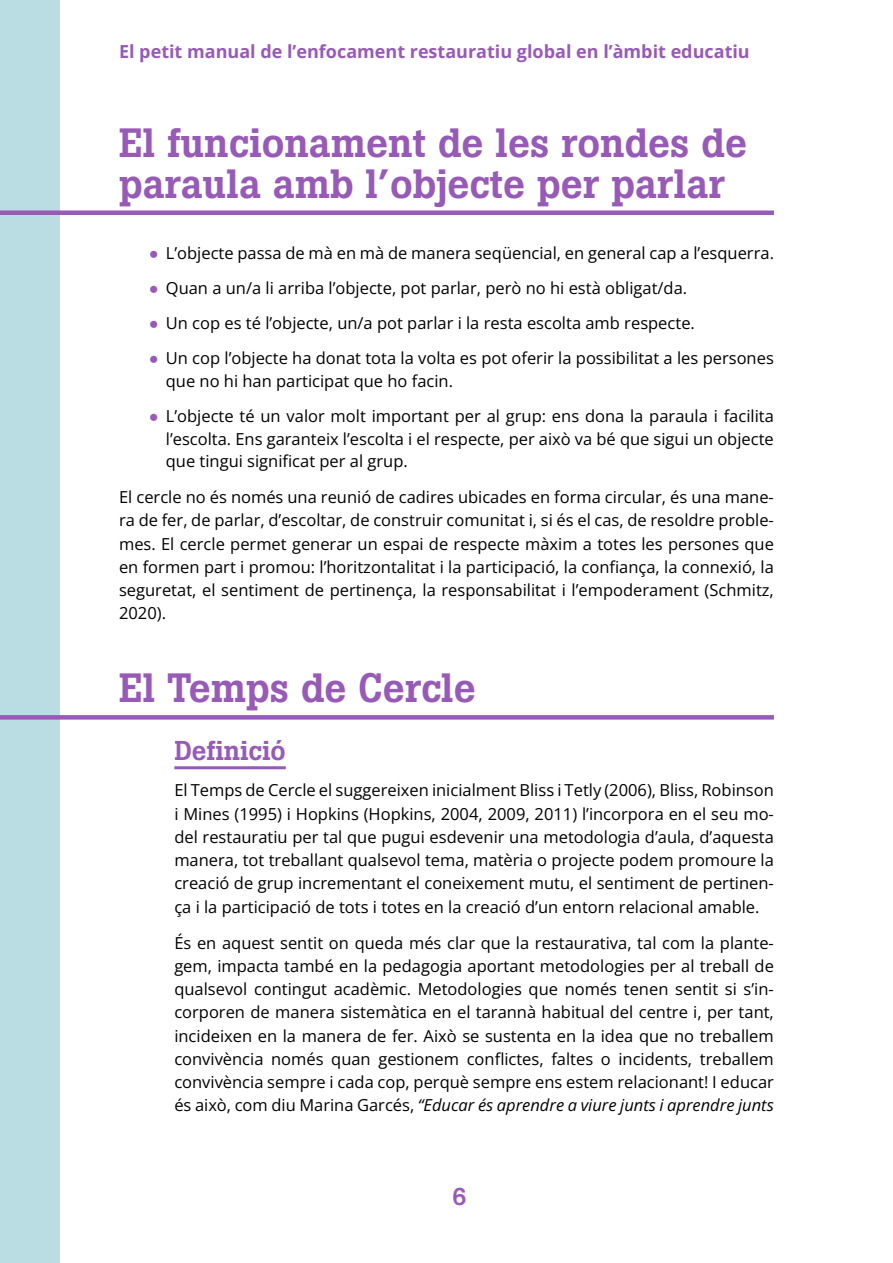
<style>
.page{position:relative;width:893px;height:1263px;background:#fff}
.page>*{position:absolute;margin:0;border:0;box-sizing:border-box;transform-origin:0 0}
.tit_02_esquerra{font:500 40.5px/40.5px "Boton";color:#975ab6}
.tit_03{font:500 27px "Boton";color:#975ab6}
.t1{font:500 24px "Boton";color:#975ab6}
.t2{font:18px "Open Sans";color:#975ab6}
.text_base_sang{font:16.5px/23.2px "Open Sans";color:#000;text-align:justify}
.text_basee{font:16.5px/23.2px "Open Sans";color:#000;text-align:justify}
.s1{font-family:"Arial";font-weight:900;color:#975ab6}
.s2{font-style:italic}
</style>
<div class="page">
<div style="left:0;top:0;width:60px;height:1263px;background:#b9dde2"></div>
<div style="left:0;top:210px;width:774px;height:5px;background:#975ab6"></div>
<div style="left:0;top:715px;width:774px;height:5px;background:#975ab6"></div>
<hr style="left:174px;top:766px;width:112px;height:3px;background:#975ab6">
<p class="t2" style="left:119px;top:39px;width:632px">El petit manual de l’enfocament restauratiu global en l’àmbit educatiu</p>
<h2 class="tit_02_esquerra" style="left:119px;top:123px;width:629px">El funcionament de les rondes de paraula amb l’objecte per parlar</h2>
<p class="text_base_sang" style="left:149px;top:240px;width:627px"><span class="s1">●</span> L’objecte passa de mà en mà de manera seqüencial, en general cap a l’esquerra.</p>
<p class="text_base_sang" style="left:149px;top:276px;width:540px"><span class="s1">●</span> Quan a un/a li arriba l’objecte, pot parlar, però no hi està obligat/da.</p>
<p class="text_base_sang" style="left:149px;top:311px;width:548px"><span class="s1">●</span> Un cop es té l’objecte, un/a pot parlar i la resta escolta amb respecte.</p>
<p class="text_base_sang" style="left:166px;top:347px;width:609px;line-height:22.5px;text-indent:-17px"><span class="s1">●</span> Un cop l’objecte ha donat tota la volta es pot oferir la possibilitat a les persones que no hi han participat que ho facin.</p>
<p class="text_base_sang" style="left:166px;top:404px;width:610px;line-height:22.5px;text-indent:-17px"><span class="s1">●</span> L’objecte té un valor molt important per al grup: ens dona la paraula i facilita l’escolta. Ens garanteix l’escolta i el respecte, per això va bé que sigui un objecte que tingui significat per al grup.</p>
<p class="text_basee" style="left:119px;top:485px;width:656px">El cercle no és només una reunió de cadires ubicades en forma circular, és una mane&shy;ra de fer, de parlar, d’escoltar, de construir comunitat i, si és el cas, de resoldre proble&shy;mes. El cercle permet generar un espai de respecte màxim a totes les persones que en formen part i promou: l’horitzontalitat i la participació, la confiança, la connexió, la seguretat, el sentiment de pertinença, la responsabilitat i l’empoderament (Schmitz, 2020).</p>
<h2 class="tit_02_esquerra" style="left:119px;top:668px;width:358px">El Temps de Cercle</h2>
<h3 class="tit_03" style="left:174px;top:735px;width:113px">Definició</h3>
<p class="text_base_sang" style="left:174px;top:778px;width:601px">El Temps de Cercle el suggereixen inicialment Bliss i Tetly (2006), Bliss, Robinson i Mines (1995) i Hopkins (Hopkins, 2004, 2009, 2011) l’incorpora en el seu mo&shy;del restauratiu per tal que pugui esdevenir una metodologia d’aula, d’aquesta manera, tot treballant qualsevol tema, matèria o projecte podem promoure la creació de grup incrementant el coneixement mutu, el sentiment de pertinen&shy;ça i la participació de tots i totes en la creació d’un entorn relacional amable.</p>
<p class="text_base_sang" style="left:174px;top:930px;width:601px">És en aquest sentit on queda més clar que la restaurativa, tal com la plante&shy;gem, impacta també en la pedagogia aportant metodologies per al treball de qualsevol contingut acadèmic. Metodologies que només tenen sentit si s’in&shy;corporen de manera sistemàtica en el tarannà habitual del centre i, per tant, incideixen en la manera de fer. Això se sustenta en la idea que no treballem convivència només quan gestionem conflictes, faltes o incidents, treballem convivència sempre i cada cop, perquè sempre ens estem relacionant! I educar és això, com diu Marina Garcés, <span class="s2">“Educar és aprendre a viure junts i aprendre junts</span></p>
<h3 class="t1" style="left:452px;top:1182px;width:16px">6</h3>
</div>
